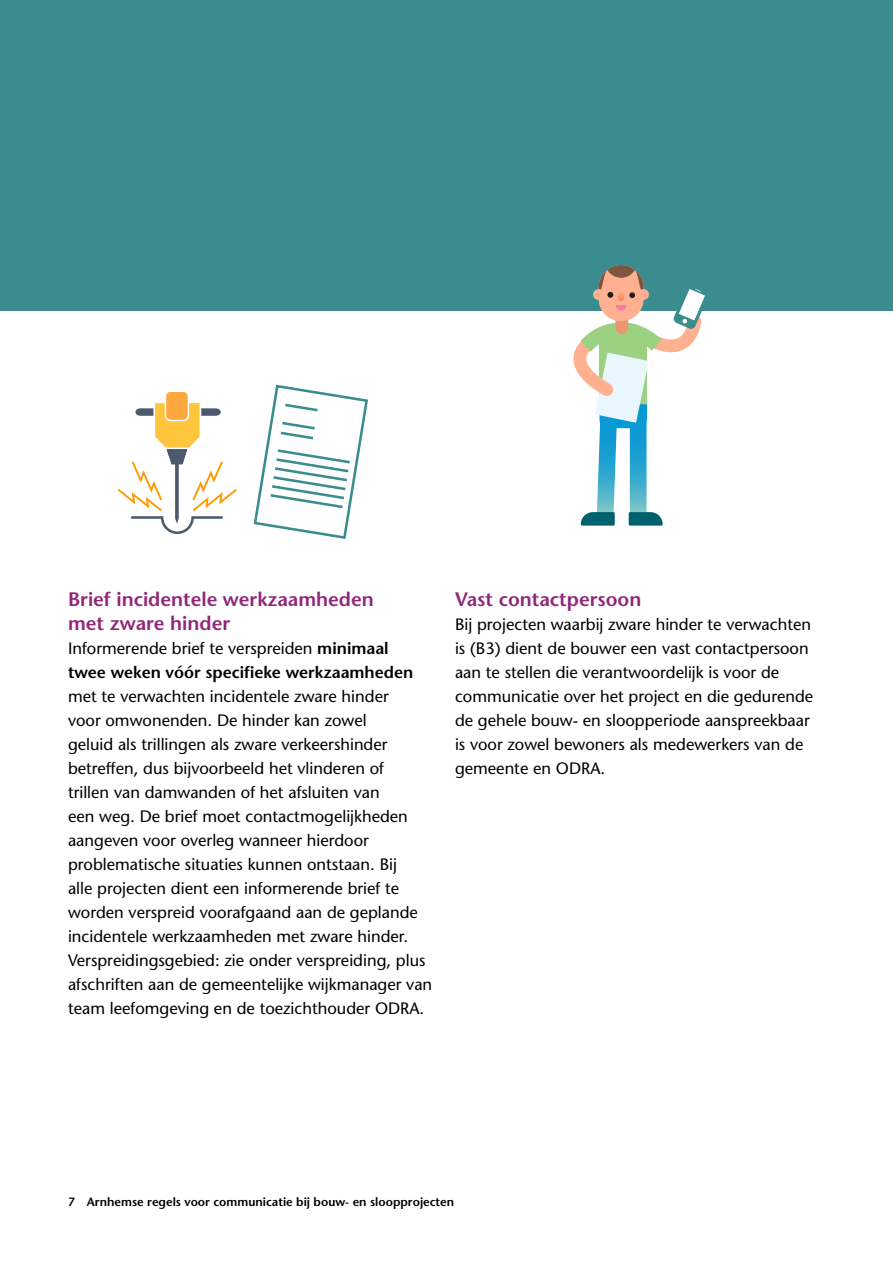
<style>
.page{position:relative;width:893px;height:1263px;background:#fff}
.page>*{position:absolute;margin:0;border:0;box-sizing:border-box;transform-origin:0 0}
.Alinea_Kop{font:600 19.5px/24px "Stone Sans";color:#922678}
.t1{font:17.25px "Stone Sans";color:#000}
.Platte_tekst{font:16.5px/24px "Stone Sans";color:#000}
.t2{font:600 12px "Stone Sans";color:#000}
.t3{font:11.25px "Stone Sans";color:#000}
.s1{font-weight:600}
</style>
<div class="page">
<div style="left:0;top:0;width:893px;height:310px;background:#3b8c8e"></div>
<svg style="left:253px;top:384px;width:115px;height:155px"></svg>
<svg style="left:117px;top:392px;width:120px;height:142px"></svg>
<svg style="left:555px;top:265px;width:154px;height:261px"></svg>
<h2 class="Alinea_Kop" style="left:68px;top:587px;width:307px">Brief incidentele werkzaamheden met zware hinder</h2>
<p class="Platte_tekst" style="left:68px;top:636px;width:366px">Informerende brief te verspreiden <span class="s1">minimaal<br>twee weken vóór specifieke werkzaamheden </span>met te verwachten incidentele zware hinder<br>voor omwonenden. De hinder kan zowel<br>geluid als trillingen als zware verkeershinder betreffen, dus bijvoorbeeld het vlinderen of<br>trillen van damwanden of het afsluiten van<br>een weg. De brief moet contactmogelijkheden aangeven voor overleg wanneer hierdoor problematische situaties kunnen ontstaan. Bij<br>alle projecten dient een informerende brief te worden verspreid voorafgaand aan de geplande incidentele werkzaamheden met zware hinder.<br>Verspreidingsgebied: zie onder verspreiding, plus afschriften aan de gemeentelijke wijkmanager van team leefomgeving en de toezichthouder ODRA.</p>
<p class="t3" style="left:190px;top:756px;width:31px">300m</p>
<p class="t3" style="left:266px;top:790px;width:31px">500m</p>
<p class="t1" style="left:208px;top:864px;width:47px">300m</p>
<p class="t1" style="left:324px;top:916px;width:47px">500m</p>
<h2 class="Alinea_Kop" style="left:455px;top:587px;width:188px">Vast contactpersoon</h2>
<p class="Platte_tekst" style="left:455px;top:612px;width:360px">Bij projecten waarbij zware hinder te verwachten is (B3) dient de bouwer een vast contactpersoon aan te stellen die verantwoordelijk is voor de communicatie over het project en die gedurende de gehele bouw- en sloopperiode aanspreekbaar is voor zowel bewoners als medewerkers van de gemeente en ODRA.</p>
<p class="t2" style="left:68px;top:1194px;width:388px">7 Arnhemse regels voor communicatie bij bouw- en sloopprojecten</p>
</div>
